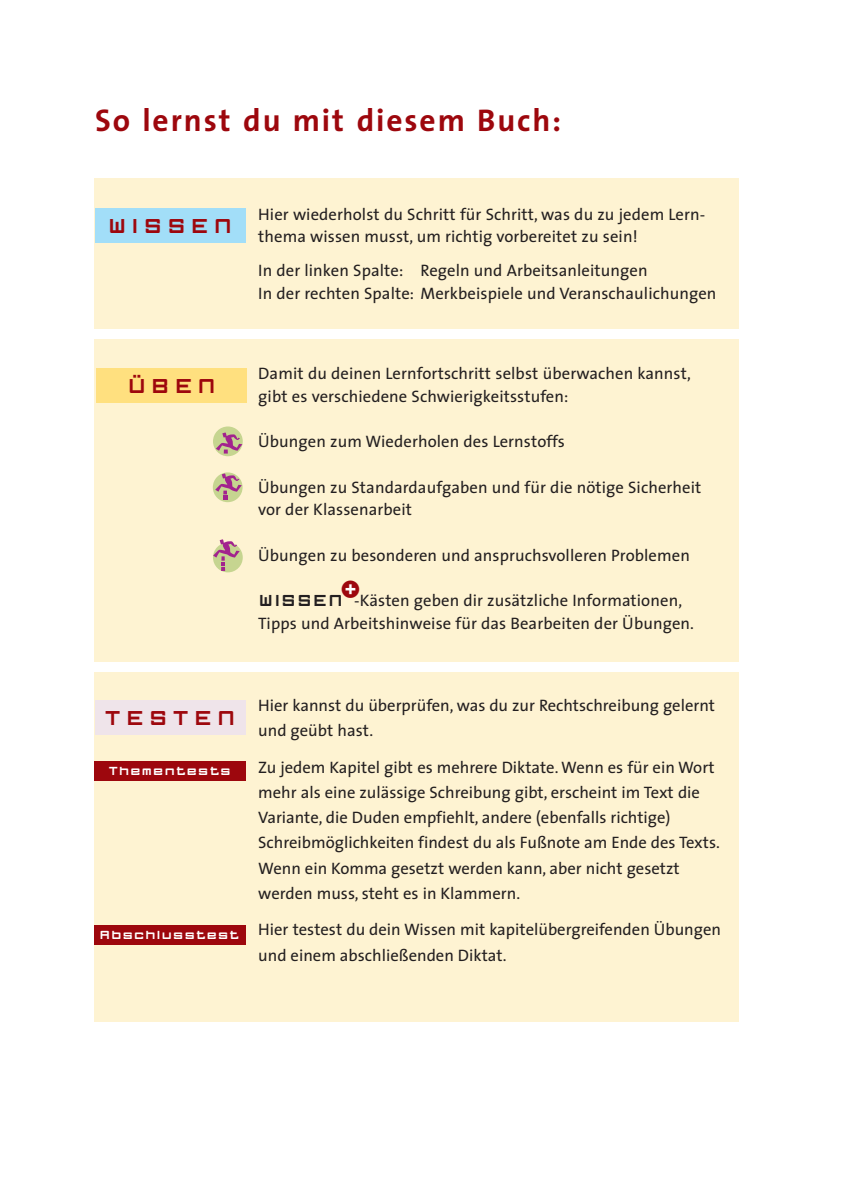
<style>
.page{position:relative;width:841px;height:1190px;background:#fff}
.page>*{position:absolute;margin:0;border:0;box-sizing:border-box;transform-origin:0 0}
.t1{font:700 31.5px "The Sans";letter-spacing:.06em;color:#9d070d}
.t2{font:25.72px "FF Dingbests";color:#9d070d}
.t3{font:21px "FF Gothic One Two";letter-spacing:.185em;color:#9d070d}
.t4{font:16.62px/25.2px "The Sans";letter-spacing:.005em;color:#231f20}
.t5{font:12.25px "FF Gothic One Two";color:#fff}
.s1{font-family:"FF Gothic One One"}
</style>
<div class="page">
<div style="left:94px;top:178px;width:645px;height:844px;background:#fef3d2"></div>
<h1 class="t1" style="left:95px;top:108px;width:468px">So lernst du mit diesem Buch:</h1>
<p class="t3" style="left:107px;top:213px;width:127px">WISSEN</p>
<p class="t3" style="left:127px;top:373px;width:91px">ÜBEN</p>
<p class="t4" style="left:258px;top:204px;width:448px;line-height:22.8px">Hier wiederholst du Schritt für Schritt, was du zu jedem Lern&shy;thema wissen musst, um richtig vorbereitet zu sein!</p>
<p class="t4" style="left:258px;top:261px;width:460px;line-height:22.8px">In der linken Spalte: Regeln und Arbeitsanleitungen<br>In der rechten Spalte: Merkbeispiele und Veranschaulichungen</p>
<p class="t4" style="left:258px;top:363px;width:434px;line-height:22.8px">Damit du deinen Lernfortschritt selbst überwachen kannst, gibt es verschiedene Schwierigkeitsstufen:</p>
<p class="t4" style="left:258px;top:430px;width:308px">Übungen zum Wiederholen des Lernstoffs</p>
<p class="t4" style="left:258px;top:477px;width:445px;line-height:22.8px">Übungen zu Standardaufgaben und für die nötige Sicherheit vor der Klassenarbeit</p>
<p class="t4" style="left:258px;top:544px;width:433px">Übungen zu besonderen und anspruchsvolleren Problemen</p>
<p class="t4" style="left:258px;top:591px;width:437px;line-height:22.8px"><span class="s1">WISSEN</span> -Kästen geben dir zusätzliche Informationen,<br>Tipps und Arbeitshinweise für das Bearbeiten der Übungen.</p>
<h2 class="t2" style="left:340px;top:575px;width:24px">+</h2>
<p class="t3" style="left:104px;top:705px;width:134px">TESTEN</p>
<p class="t5" style="left:108px;top:764px;width:125px">Thementests</p>
<p class="t5" style="left:99px;top:927px;width:142px">Abschlusstest</p>
<p class="t4" style="left:258px;top:694px;width:458px">Hier kannst du überprüfen, was du zur Rechtschreibung gelernt und geübt hast.</p>
<p class="t4" style="left:258px;top:756px;width:463px">Zu jedem Kapitel gibt es mehrere Diktate.Wenn es für ein Wort mehr als eine zulässige Schreibung gibt, erscheint im Text die Variante, die Duden empfiehlt, andere (ebenfalls richtige)<br>Schreibmöglichkeiten findest du als Fußnote am Ende des Texts.<br>Wenn ein Komma gesetzt werden kann, aber nicht gesetzt werden muss, steht es in Klammern.</p>
<p class="t4" style="left:258px;top:919px;width:464px">Hier testest du dein Wissen mit kapitelübergreifenden Übungen und einem abschließenden Diktat.</p>
</div>
